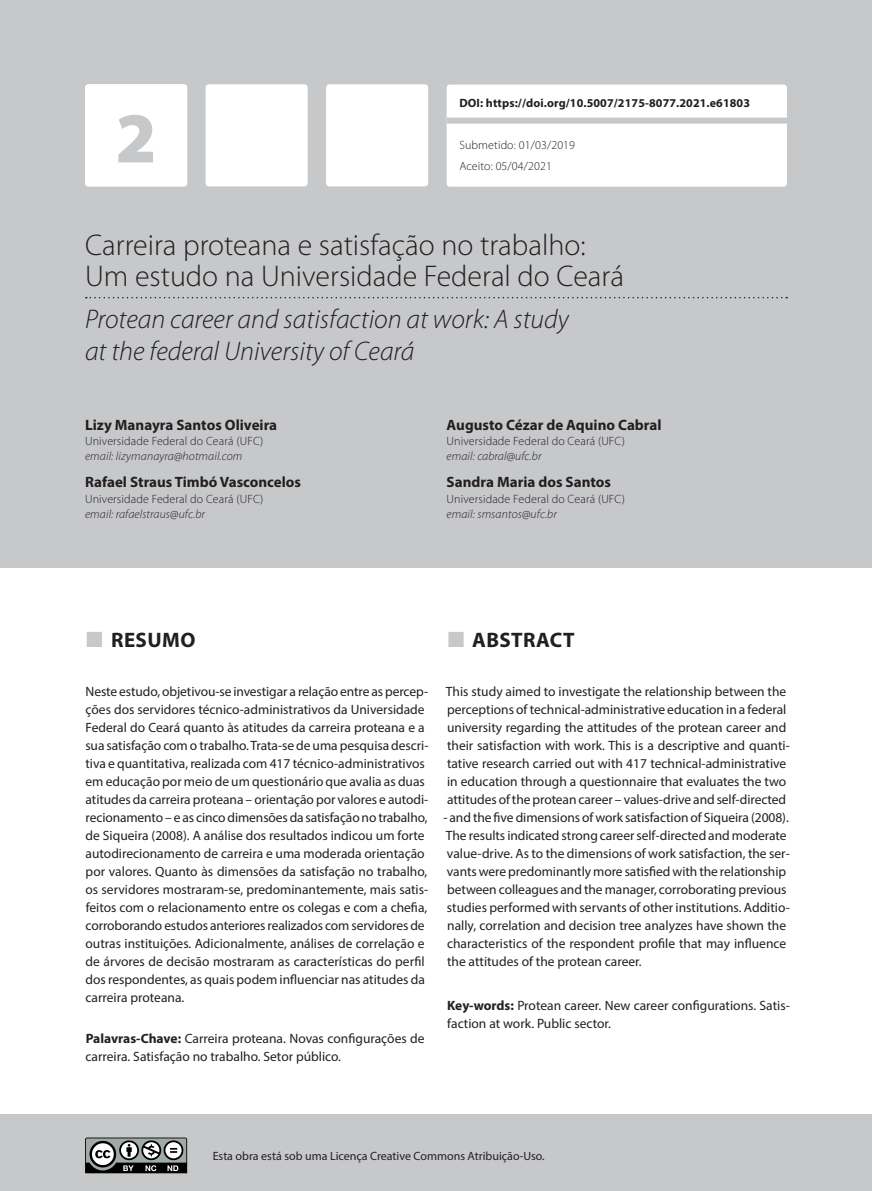
<style>
.page{position:relative;width:872px;height:1191px;background:#fff}
.page>*{position:absolute;margin:0;border:0;box-sizing:border-box;transform-origin:0 0}
.t1{font:900 72px "Myriad Pro";color:#c7c8ca}
.t2{font:300 30px/31.5px "Myriad Pro";color:#231f20}
.t3{font:italic 300 27px/31.5px "Myriad Pro";color:#231f20}
.t4{font:700 21px "Myriad Pro";letter-spacing:.02em;color:#231f20}
.t5{font:700 15px "Myriad Pro";color:#231f20}
.t6{font:13.5px/18px "Myriad Pro";color:#231f20}
.t7{font:300 12px/21px "Myriad Pro";letter-spacing:.01em;color:#231f20}
.t8{font:italic 300 12px "Myriad Pro";letter-spacing:.01em;color:#231f20}
.t9{font:12px "Myriad Pro";color:#231f20}
.t10{font:700 12px "Myriad Pro";letter-spacing:.01em;color:#231f20}
.s1{font-weight:700}
</style>
<div class="page">
<div style="left:0;top:1114px;width:872px;height:77px;background:#c7c8ca"></div>
<div style="left:0;top:0;width:872px;height:568px;background:#c7c8ca"></div>
<div style="left:206px;top:84px;width:102px;height:102px;background:#fff;border-radius:3px"></div>
<div style="left:326px;top:84px;width:102px;height:102px;background:#fff;border-radius:3px"></div>
<div style="left:446px;top:85px;width:341px;height:102px;background:#fff;border-radius:3px"></div>
<div style="left:85px;top:84px;width:102px;height:102px;background:#fff;border-radius:3px"></div>
<svg style="left:85px;top:1137px;width:102px;height:36px;background:#717472"></svg>
<svg style="left:86px;top:297px;width:701px;height:1px"></svg>
<div style="left:446px;top:118px;width:341px;height:6px;background:#c7c8ca"></div>
<h1 class="t1" style="left:115px;top:97px;width:43px">2</h1>
<p class="t10" style="left:459px;top:95px;width:292px">DOI: https://doi.org/10.5007/2175-8077.2021.e61803</p>
<p class="t7" style="left:459px;top:135px;width:117px">Submetido: 01/03/2019<br>Aceito: 05/04/2021</p>
<h2 class="t2" style="left:85px;top:230px;width:540px">Carreira proteana e satisfação no trabalho:<br>Um estudo na Universidade Federal do Ceará</h2>
<h3 class="t3" style="left:85px;top:304px;width:485px">Protean career and satisfaction at work: A study at the federal University of Ceará</h3>
<p class="t5" style="left:85px;top:415px;width:194px">Lizy Manayra Santos Oliveira</p>
<p class="t7" style="left:85px;top:430px;width:180px">Universidade Federal do Ceará (UFC)</p>
<p class="t8" style="left:85px;top:449px;width:159px">email: lizymanayra@hotmail.com</p>
<p class="t5" style="left:85px;top:472px;width:217px">Rafael Straus Timbó Vasconcelos</p>
<p class="t7" style="left:85px;top:488px;width:180px">Universidade Federal do Ceará (UFC)</p>
<p class="t8" style="left:85px;top:507px;width:121px">email: rafaelstraus@ufc.br</p>
<p class="t5" style="left:446px;top:415px;width:216px">Augusto Cézar de Aquino Cabral</p>
<p class="t7" style="left:446px;top:430px;width:180px">Universidade Federal do Ceará (UFC)</p>
<p class="t8" style="left:446px;top:449px;width:96px">email: cabral@ufc.br</p>
<p class="t5" style="left:446px;top:472px;width:166px">Sandra Maria dos Santos</p>
<p class="t7" style="left:446px;top:488px;width:180px">Universidade Federal do Ceará (UFC)</p>
<p class="t8" style="left:446px;top:507px;width:112px">email: smsantos@ufc.br</p>
<h3 class="t4" style="left:111px;top:626px;width:86px">RESUMO</h3>
<p class="t6" style="left:85px;top:682px;width:345px">Neste estudo, objetivou-se investigar a relação entre as percep&shy;ções dos servidores técnico-administrativos da Universidade Federal do Ceará quanto às atitudes da carreira proteana e a sua satisfação com o trabalho. Trata-se de uma pesquisa descri&shy;tiva e quantitativa, realizada com 417 técnico-administrativos em educação por meio de um questionário que avalia as duas atitudes da carreira proteana – orientação por valores e autodi&shy;recionamento – e as cinco dimensões da satisfação no trabalho, de Siqueira (2008). A análise dos resultados indicou um forte autodirecionamento de carreira e uma moderada orientação por valores. Quanto às dimensões da satisfação no trabalho, os servidores mostraram-se, predominantemente, mais satis&shy;feitos com o relacionamento entre os colegas e com a chefia, corroborando estudos anteriores realizados com servidores de outras instituições. Adicionalmente, análises de correlação e de árvores de decisão mostraram as características do perfil dos respondentes, as quais podem influenciar nas atitudes da carreira proteana.</p>
<p class="t6" style="left:86px;top:1029px;width:341px"><span class="s1">Palavras-Chave:</span> Carreira proteana. Novas configurações de carreira. Satisfação no trabalho. Setor público.</p>
<h3 class="t4" style="left:472px;top:626px;width:104px">ABSTRACT</h3>
<p class="t6" style="left:446px;top:682px;width:345px">This study aimed to investigate the relationship between the perceptions of technical-administrative education in a federal university regarding the attitudes of the protean career and their satisfaction with work. This is a descriptive and quanti&shy;tative research carried out with 417 technical-administrative in education through a questionnaire that evaluates the two attitudes of the protean career – values-drive and self-directed</p>
<p class="t6" style="left:443px;top:808px;width:348px">- and the five dimensions of work satisfaction of Siqueira (2008).<br>The results indicated strong career self-directed and moderate value-drive. As to the dimensions of work satisfaction, the ser&shy;vants were predominantly more satisfied with the relationship between colleagues and the manager, corroborating previous studies performed with servants of other institutions. Additio&shy;nally, correlation and decision tree analyzes have shown the characteristics of the respondent profile that may influence the attitudes of the protean career.</p>
<p class="t6" style="left:447px;top:996px;width:344px"><span class="s1">Key-words:</span> Protean career. New career configurations. Satis&shy;faction at work. Public sector.</p>
<p class="t9" style="left:213px;top:1148px;width:333px">Esta obra está sob uma Licença Creative Commons Atribuição-Uso.</p>
</div>
